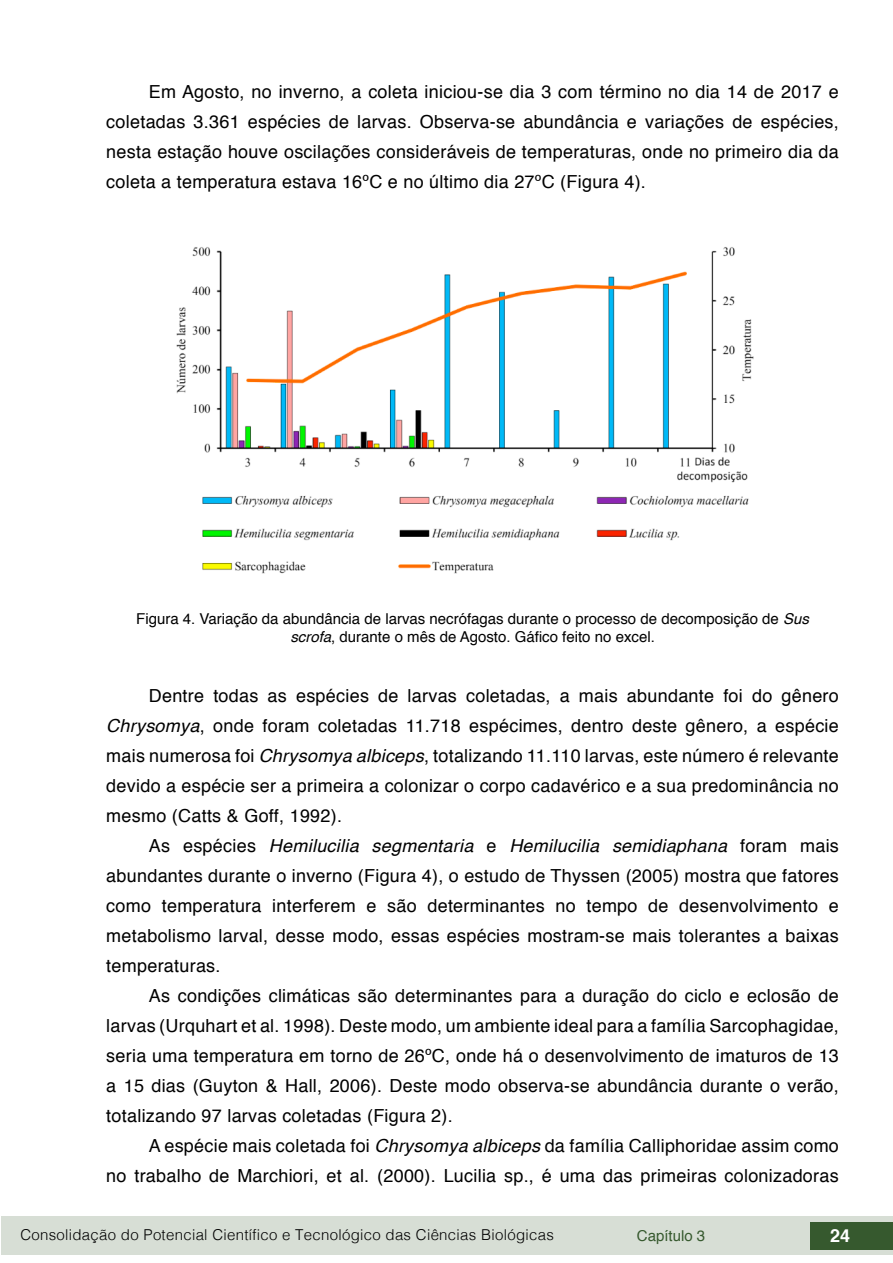
<style>
.page{position:relative;width:893px;height:1263px;background:#fff}
.page>*{position:absolute;margin:0;border:0;box-sizing:border-box;transform-origin:0 0}
.txt{font:18px/30px "Helvetica";letter-spacing:.015em;color:#000;text-align:justify}
.t1{font:700 18px "Helvetica";color:#fff}
.info_tab_gra_imag{font:15px/18px "Helvetica";color:#000;text-align:center}
.t2{font:300 15px "Helvetica";letter-spacing:.02em;color:#000}
.t3{font:15px "Helvetica";color:#36592e}
.s1{font-style:italic}
</style>
<div class="page">
<div style="left:1px;top:1216px;width:891px;height:38px;background:#d7ded5"></div>
<div style="left:810px;top:1222px;width:83px;height:27px;background:#36592e"></div>
<img style="left:176px;top:247px;width:578px;height:327px">
<p class="txt" style="left:106px;top:77px;width:734px;text-indent:43px">Em Agosto, no inverno, a coleta iniciou-se dia 3 com término no dia 14 de 2017 e coletadas 3.361 espécies de larvas. Observa-se abundância e variações de espécies, nesta estação houve oscilações consideráveis de temperaturas, onde no primeiro dia da coleta a temperatura estava 16ºC e no último dia 27ºC (Figura 4).</p>
<p class="info_tab_gra_imag" style="left:136px;top:610px;width:674px">Figura 4. Variação da abundância de larvas necrófagas durante o processo de decomposição de <span class="s1">Sus scrofa</span>, durante o mês de Agosto. Gáfico feito no excel.</p>
<p class="txt" style="left:106px;top:681px;width:734px;text-indent:43px">Dentre todas as espécies de larvas coletadas, a mais abundante foi do gênero <span class="s1">Chrysomya</span>, onde foram coletadas 11.718 espécimes, dentro deste gênero, a espécie mais numerosa foi <span class="s1">Chrysomya albiceps</span>, totalizando 11.110 larvas, este número é relevante devido a espécie ser a primeira a colonizar o corpo cadavérico e a sua predominância no mesmo (Catts &amp; Goff, 1992).</p>
<p class="txt" style="left:106px;top:831px;width:734px;text-indent:43px">As espécies <span class="s1">Hemilucilia segmentaria</span> e <span class="s1">Hemilucilia semidiaphana</span> foram mais abundantes durante o inverno (Figura 4), o estudo de Thyssen (2005) mostra que fatores como temperatura interferem e são determinantes no tempo de desenvolvimento e metabolismo larval, desse modo, essas espécies mostram-se mais tolerantes a baixas temperaturas.</p>
<p class="txt" style="left:106px;top:981px;width:734px;text-indent:43px">As condições climáticas são determinantes para a duração do ciclo e eclosão de larvas (Urquhart et al. 1998). Deste modo, um ambiente ideal para a família Sarcophagidae, seria uma temperatura em torno de 26ºC, onde há o desenvolvimento de imaturos de 13 a 15 dias (Guyton &amp; Hall, 2006). Deste modo observa-se abundância durante o verão, totalizando 97 larvas coletadas (Figura 2).</p>
<p class="txt" style="left:106px;top:1131px;width:734px;text-align:right">A espécie mais coletada foi <span class="s1">Chrysomya albiceps</span> da família Calliphoridae assim como<br>no trabalho de Marchiori, et al. (2000). Lucilia sp., é uma das primeiras colonizadoras</p>
<p class="t2" style="left:20px;top:1222px;width:535px">Consolidação do Potencial Científico e Tecnológico das Ciências Biológicas</p>
<p class="t3" style="left:637px;top:1224px;width:70px">Capítulo 3</p>
<p class="t1" style="left:830px;top:1221px;width:22px">24</p>
</div>
